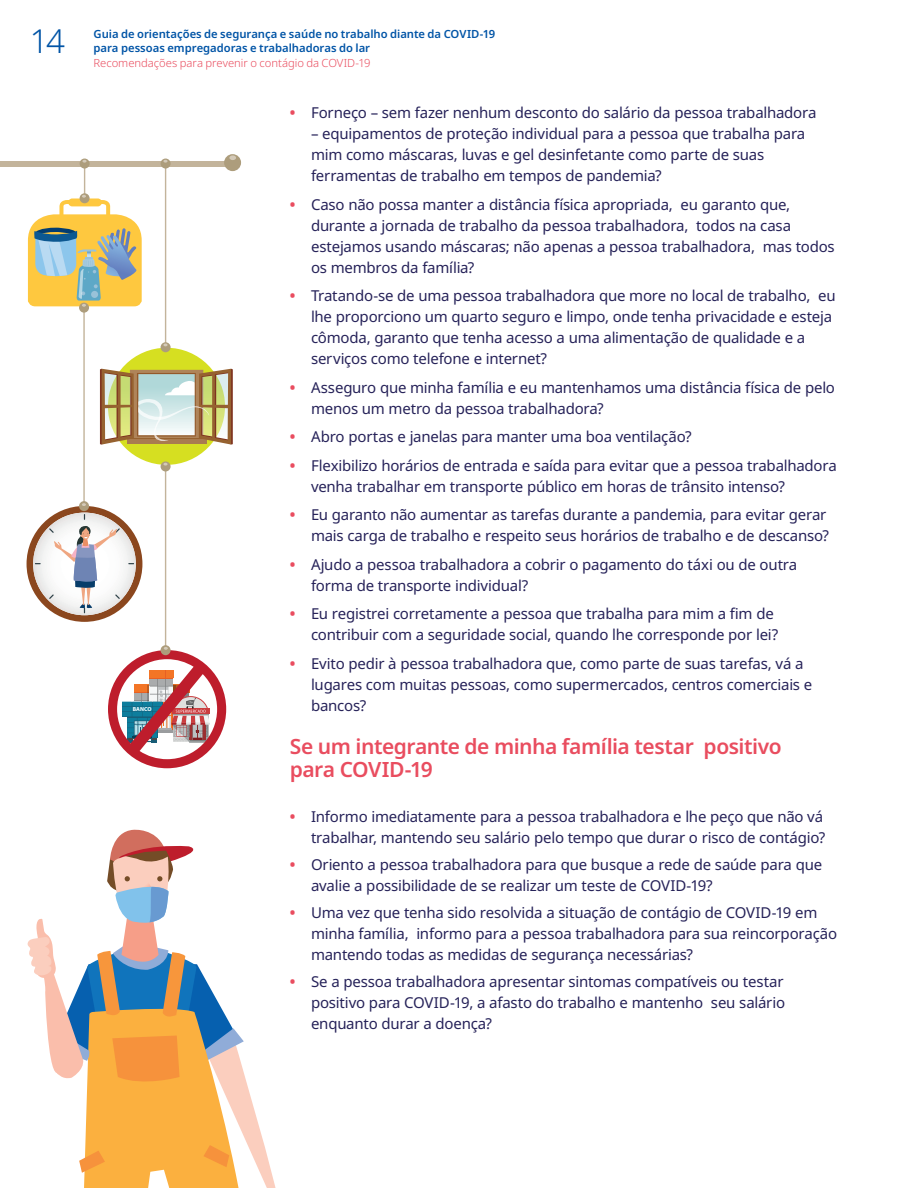
<style>
.page{position:relative;width:918px;height:1188px;background:#fff}
.page>*{position:absolute;margin:0;border:0;box-sizing:border-box;transform-origin:0 0}
.t1{font:300 33px "Noto Sans";color:#0154a6}
.t2{font:600 21px/22.5px "Noto Sans";letter-spacing:-.025em;color:#e94d5f}
.t3{font:15px/21px "Noto Sans";letter-spacing:-.015em;color:#262259}
.t4{font:600 11.25px/14.7px "Noto Sans";color:#0154a6}
.t5{font:300 11.25px "Noto Sans";letter-spacing:-.005em;color:#e94d5f}
.t6{font:700 5.85px "Myriad Pro";color:#fff}
.s1{font-weight:700;color:#e94d5f}
</style>
<div class="page">
<div style="left:108px;top:348px;width:117px;height:117px;background:#d6df21;border-radius:50%"></div>
<svg style="left:100px;top:369px;width:133px;height:76px;background:#c0b791"></svg>
<div style="left:27px;top:506px;width:115px;height:116px;background:#8b471e;border-radius:50%"></div>
<svg style="left:33px;top:513px;width:103px;height:102px;background:#eaeae9"></svg>
<svg style="left:49px;top:526px;width:71px;height:87px;background:#dbd8db"></svg>
<svg style="left:27px;top:829px;width:249px;height:359px"></svg>
<div style="left:0;top:161px;width:226px;height:6px;background:#c3b49b"></div>
<div style="left:224px;top:154px;width:17px;height:17px;background:#ad9d7c;border-radius:50%"></div>
<div style="left:80px;top:159px;width:10px;height:10px;background:#ad9d7c;border-radius:50%"></div>
<svg style="left:229px;top:155px;width:7px;height:5px"></svg>
<hr style="left:165px;top:167px;width:1px;height:178px;background:#c3b49b">
<svg style="left:161px;top:342px;width:10px;height:10px"></svg>
<div style="left:161px;top:159px;width:10px;height:10px;background:#ad9d7c;border-radius:50%"></div>
<svg style="left:163px;top:160px;width:5px;height:3px"></svg>
<hr style="left:165px;top:470px;width:1px;height:178px;background:#c3b49b">
<div style="left:161px;top:461px;width:10px;height:10px;background:#ad9d7c;border-radius:50%"></div>
<svg style="left:163px;top:463px;width:5px;height:3px"></svg>
<hr style="left:83px;top:311px;width:2px;height:193px;background:#c3b49b">
<div style="left:79px;top:501px;width:10px;height:10px;background:#ad9d7c;border-radius:50%"></div>
<div style="left:79px;top:303px;width:10px;height:10px;background:#ad9d7c;border-radius:50%"></div>
<svg style="left:28px;top:160px;width:114px;height:147px"></svg>
<svg style="left:82px;top:503px;width:4px;height:3px"></svg>
<svg style="left:108px;top:647px;width:118px;height:121px"></svg>
<h1 class="t1" style="left:30px;top:18px;width:37px">14</h1>
<p class="t4" style="left:94px;top:27px;width:403px">Guia de orientações de segurança e saúde no trabalho diante da COVID-19 para pessoas empregadoras e trabalhadoras do lar</p>
<p class="t5" style="left:94px;top:55px;width:279px">Recomendações para prevenir o contágio da COVID-19</p>
<p class="t6" style="left:133px;top:705px;width:20px">BANCO</p>
<p class="t3" style="left:290px;top:102px;width:528px"><span class="s1">•</span> Forneço – sem fazer nenhum desconto do salário da pessoa trabalhadora</p>
<p class="t3" style="left:311px;top:123px;width:496px">– equipamentos de proteção individual para a pessoa que trabalha para mim como máscaras, luvas e gel desinfetante como parte de suas ferramentas de trabalho em tempos de pandemia?</p>
<p class="t3" style="left:311px;top:194px;width:525px;text-indent:-21px"><span class="s1">•</span> Caso não possa manter a distância física apropriada, eu garanto que, durante a jornada de trabalho da pessoa trabalhadora, todos na casa estejamos usando máscaras; não apenas a pessoa trabalhadora, mas todos os membros da família?</p>
<p class="t3" style="left:311px;top:285px;width:526px;text-indent:-21px"><span class="s1">•</span> Tratando-se de uma pessoa trabalhadora que more no local de trabalho, eu lhe proporciono um quarto seguro e limpo, onde tenha privacidade e esteja cômoda, garanto que tenha acesso a uma alimentação de qualidade e a serviços como telefone e internet?</p>
<p class="t3" style="left:311px;top:377px;width:526px;text-indent:-21px"><span class="s1">•</span> Asseguro que minha família e eu mantenhamos uma distância física de pelo menos um metro da pessoa trabalhadora?</p>
<p class="t3" style="left:290px;top:426px;width:403px"><span class="s1">•</span> Abro portas e janelas para manter uma boa ventilação?</p>
<p class="t3" style="left:311px;top:455px;width:527px;text-indent:-21px"><span class="s1">•</span> Flexibilizo horários de entrada e saída para evitar que a pessoa trabalhadora venha trabalhar em transporte público em horas de trânsito intenso?</p>
<p class="t3" style="left:290px;top:504px;width:541px;text-align:right"><span class="s1">•</span> Eu garanto não aumentar as tarefas durante a pandemia, para evitar gerar mais carga de trabalho e respeito seus horários de trabalho e de descanso?</p>
<p class="t3" style="left:311px;top:554px;width:488px;text-indent:-21px"><span class="s1">•</span> Ajudo a pessoa trabalhadora a cobrir o pagamento do táxi ou de outra forma de transporte individual?</p>
<p class="t3" style="left:311px;top:603px;width:469px;text-indent:-21px"><span class="s1">•</span> Eu registrei corretamente a pessoa que trabalha para mim a fim de contribuir com a seguridade social, quando lhe corresponde por lei?</p>
<p class="t3" style="left:311px;top:653px;width:503px;text-indent:-21px"><span class="s1">•</span> Evito pedir à pessoa trabalhadora que, como parte de suas tarefas, vá a lugares com muitas pessoas, como supermercados, centros comerciais e bancos?</p>
<h2 class="t2" style="left:290px;top:736px;width:493px">Se um integrante de minha família testar positivo para COVID-19</h2>
<p class="t3" style="left:290px;top:806px;width:537px;text-align:right"><span class="s1">•</span> Informo imediatamente para a pessoa trabalhadora e lhe peço que não vá trabalhar, mantendo seu salário pelo tempo que durar o risco de contágio?</p>
<p class="t3" style="left:311px;top:854px;width:513px;text-indent:-21px"><span class="s1">•</span> Oriento a pessoa trabalhadora para que busque a rede de saúde para que avalie a possibilidade de se realizar um teste de COVID-19?</p>
<p class="t3" style="left:311px;top:902px;width:528px;text-indent:-21px"><span class="s1">•</span> Uma vez que tenha sido resolvida a situação de contágio de COVID-19 em minha família, informo para a pessoa trabalhadora para sua reincorporação mantendo todas as medidas de segurança necessárias?</p>
<p class="t3" style="left:311px;top:971px;width:476px;text-align:justify;text-indent:-21px"><span class="s1">•</span> Se a pessoa trabalhadora apresentar sintomas compatíveis ou testar positivo para COVID-19, a afasto do trabalho e mantenho seu salário enquanto durar a doença?</p>
</div>
